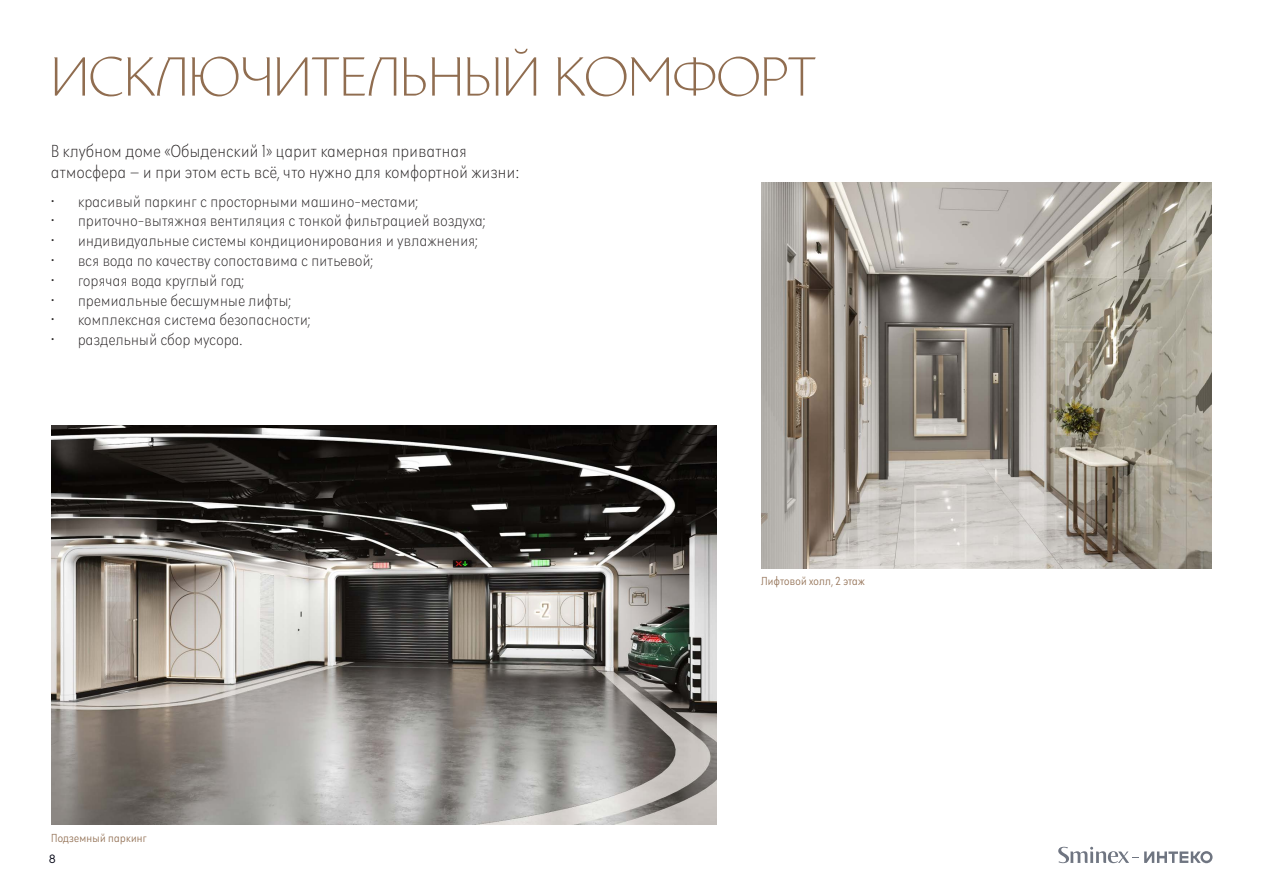
<style>
.page{position:relative;width:1263px;height:893px;background:#fff}
.page>*{position:absolute;margin:0;border:0;box-sizing:border-box;transform-origin:0 0}
.t1{font:300 52.5px "Brewery No 2 W06";color:#906d50}
.t2{font:200 condensed 18px/21.6px "Galatea";letter-spacing:.025em;color:#231f20}
.t3{font:200 condensed 16.5px "Galatea";letter-spacing:.025em;color:#231f20}
.t4{font:300 condensed 12px "Galatea";letter-spacing:.025em;color:#906d50}
.t5{font:12px "TT Norms";color:#000212}
</style>
<div class="page">
<svg style="left:1058px;top:847px;width:154px;height:16px"></svg>
<img style="left:761px;top:183px;width:451px;height:385px">
<img style="left:51px;top:425px;width:666px;height:400px">
<p class="t1" style="left:51px;top:45px;width:767px">ИСКЛЮЧИТЕЛЬНЫЙ КОМФОРТ</p>
<p class="t2" style="left:51px;top:139px;width:470px">В клубном доме «Обыденский 1» царит камерная приватная атмосфера — и при этом есть всё, что нужно для комфортной жизни:</p>
<p class="t3" style="left:51px;top:190px;width:368px">• красивый паркинг с просторными машино-местами;</p>
<p class="t3" style="left:51px;top:210px;width:435px">• приточно-вытяжная вентиляция с тонкой фильтрацией воздуха;</p>
<p class="t3" style="left:51px;top:230px;width:428px">• индивидуальные системы кондиционирования и увлажнения;</p>
<p class="t3" style="left:51px;top:250px;width:323px">• вся вода по качеству сопоставима с питьевой;</p>
<p class="t3" style="left:51px;top:269px;width:194px">• горячая вода круглый год;</p>
<p class="t3" style="left:51px;top:289px;width:241px">• премиальные бесшумные лифты;</p>
<p class="t3" style="left:51px;top:309px;width:261px">• комплексная система безопасности;</p>
<p class="t3" style="left:51px;top:329px;width:193px">• раздельный сбор мусора.</p>
<p class="t4" style="left:51px;top:830px;width:97px">Подземный паркинг</p>
<p class="t5" style="left:49px;top:852px;width:9px">8</p>
<p class="t4" style="left:761px;top:573px;width:105px">Лифтовой холл, 2 этаж</p>
</div>
